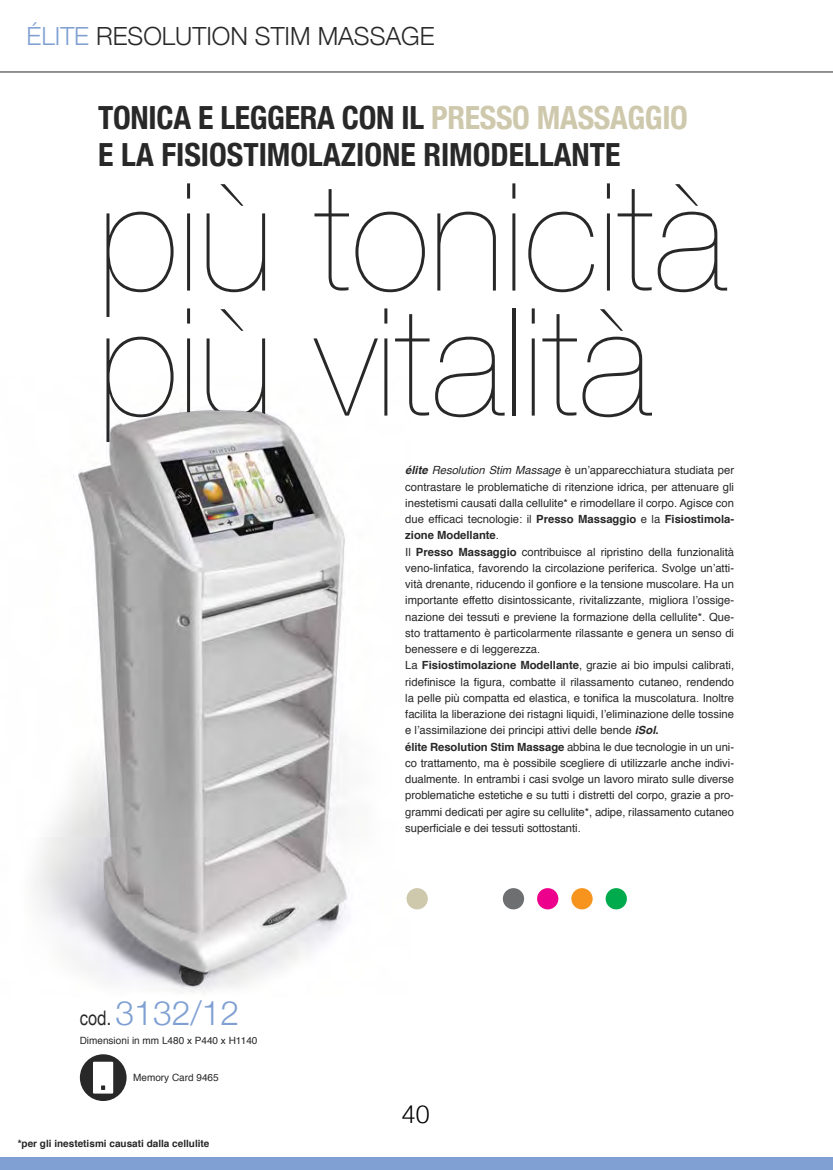
<style>
.page{position:relative;width:833px;height:1170px;background:#fff}
.page>*{position:absolute;margin:0;border:0;box-sizing:border-box;transform-origin:0 0}
.t1{font:200 150px/125px "Helvetica Neue";color:#292829}
.t2{font:300 33.75px "Helvetica Neue";color:#80a0d3}
.t3{font:700 condensed 31.88px/37.5px "Helvetica Neue";color:#292829}
.t4{font:300 25px "Helvetica Neue";color:#292829}
.t5{font:300 25px "Helvetica Neue";color:#000}
.t6{font:11.25px/16.2px "Helvetica";color:#292829}
.t7{font:10px "Helvetica";color:#292829}
.t8{font:700 10px "Helvetica";color:#292829}
.s1{color:#80a0d3}
.s2{color:#cec8ac}
.s3{font-weight:400;font-size:20px;color:#292829}
.s4{font-weight:700;font-style:italic}
.s5{font-style:italic}
.s6{font-weight:700}
</style>
<div class="page">
<div style="left:0;top:1157px;width:833px;height:12px;background:#80a0d3"></div>
<div style="left:406px;top:888px;width:22px;height:21px;background:#cec8ac;border-radius:50%"></div>
<div style="left:503px;top:888px;width:21px;height:21px;background:#6e6f71;border-radius:50%"></div>
<div style="left:537px;top:888px;width:21px;height:21px;background:#ec008c;border-radius:50%"></div>
<div style="left:605px;top:888px;width:22px;height:21px;background:#00ab4e;border-radius:50%"></div>
<div style="left:571px;top:888px;width:21px;height:21px;background:#f7941e;border-radius:50%"></div>
<svg style="left:80px;top:1054px;width:47px;height:46px"></svg>
<hr style="left:0;top:72px;width:833px;height:1px;background:#292829">
<img style="left:34px;top:409px;width:375px;height:584px">
<img style="left:78px;top:410px;width:269px;height:574px">
<h3 class="t4" style="left:27px;top:16px;width:409px"><span class="s1">ÉLITE</span> RESOLUTION STIM MASSAGE</h3>
<h3 class="t3" style="left:98px;top:96px;width:591px">TONICA E LEGGERA CON IL <span class="s2">PRESSO MASSAGGIO<br></span>E LA FISIOSTIMOLAZIONE RIMODELLANTE</h3>
<h1 class="t1" style="left:98px;top:169px;width:630px">più tonicità più vitalità</h1>
<h2 class="t2" style="left:80px;top:985px;width:161px"><span class="s3">cod.</span> 3132/12</h2>
<p class="t7" style="left:80px;top:1032px;width:179px">Dimensioni in mm L480 x P440 x H1140</p>
<p class="t7" style="left:133px;top:1069px;width:87px">Memory Card 9465</p>
<p class="t8" style="left:18px;top:1135px;width:193px">*per gli inestetismi causati dalla cellulite</p>
<p class="t6" style="left:405px;top:462px;width:330px"><span class="s4">élite</span> <span class="s5">Resolution Stim Massage</span> è un’apparecchiatura studiata per contrastare le problematiche di ritenzione idrica, per attenuare gli inestetismi causati dalla cellulite* e rimodellare il corpo. Agisce con due efficaci tecnologie: il <span class="s6">Presso Massaggio</span> e la <span class="s6">Fisiostimola&shy;zione Modellante</span>.<br>Il <span class="s6">Presso Massaggio</span> contribuisce al ripristino della funzionalità veno-linfatica, favorendo la circolazione periferica. Svolge un’atti&shy;vità drenante, riducendo il gonfiore e la tensione muscolare. Ha un importante effetto disintossicante, rivitalizzante, migliora l’ossige&shy;nazione dei tessuti e previene la formazione della cellulite*. Que&shy;sto trattamento è particolarmente rilassante e genera un senso di benessere e di leggerezza.<br>La <span class="s6">Fisiostimolazione Modellante</span>, grazie ai bio impulsi calibrati, ridefinisce la figura, combatte il rilassamento cutaneo, rendendo la pelle più compatta ed elastica, e tonifica la muscolatura. Inoltre facilita la liberazione dei ristagni liquidi, l’eliminazione delle tossine e l’assimilazione dei principi attivi delle bende <span class="s4">iSol</span><span class="s6">.<br>élite Resolution Stim Massage</span> abbina le due tecnologie in un uni&shy;co trattamento, ma è possibile scegliere di utilizzarle anche indivi&shy;dualmente. In entrambi i casi svolge un lavoro mirato sulle diverse problematiche estetiche e su tutti i distretti del corpo, grazie a pro&shy;grammi dedicati per agire su cellulite*, adipe, rilassamento cutaneo superficiale e dei tessuti sottostanti.</p>
<h3 class="t5" style="left:402px;top:1094px;width:29px">40</h3>
</div>
